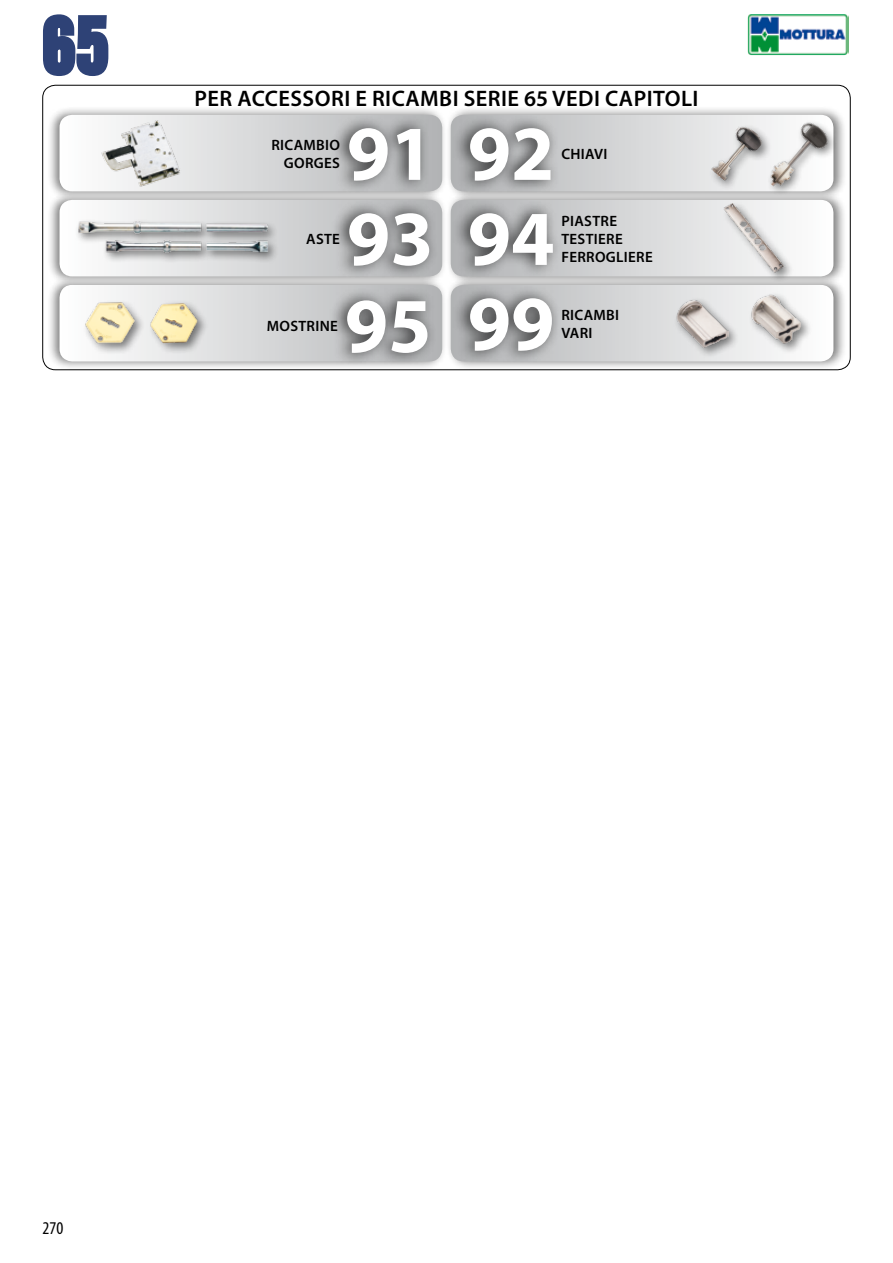
<style>
.page{position:relative;width:893px;height:1263px;background:#fff}
.page>*{position:absolute;margin:0;border:0;box-sizing:border-box;transform-origin:0 0}
.t1{font:700 78.15px/86.1px "Myriad Pro";color:#fff;text-align:justify}
.t2{font:75px "Trade Gothic Bold Cond Twenty";color:#2e4276}
.t3{font:600 22.5px "Myriad Pro";letter-spacing:.02em;color:#000}
.t4{font:condensed 18px "Myriad Pro";color:#000}
.t5{font:600 15px/18px "Myriad Pro";letter-spacing:.02em;color:#000;text-align:right}
</style>
<div class="page">
<img style="left:747px;top:14px;width:101px;height:41px">
<div style="left:446px;top:106px;width:401px;height:94px;background:#000;opacity:.5"></div>
<svg style="left:451px;top:115px;width:306px;height:76px;background:#d7d8d9"></svg>
<div style="left:446px;top:191px;width:401px;height:94px;background:#000;opacity:.5"></div>
<svg style="left:451px;top:200px;width:382px;height:76px"></svg>
<div style="left:46px;top:276px;width:401px;height:94px;background:#000;opacity:.5"></div>
<svg style="left:60px;top:285px;width:382px;height:76px"></svg>
<div style="left:46px;top:106px;width:401px;height:94px;background:#000;opacity:.5"></div>
<svg style="left:60px;top:115px;width:382px;height:76px"></svg>
<div style="left:46px;top:191px;width:401px;height:94px;background:#000;opacity:.5"></div>
<svg style="left:60px;top:200px;width:382px;height:76px"></svg>
<div style="left:331px;top:115px;width:99px;height:80px;background:#000;opacity:.75"></div>
<div style="left:452px;top:115px;width:108px;height:80px;background:#000;opacity:.75"></div>
<div style="left:331px;top:200px;width:108px;height:80px;background:#000;opacity:.75"></div>
<div style="left:329px;top:287px;width:108px;height:80px;background:#000;opacity:.75"></div>
<div style="left:452px;top:200px;width:111px;height:80px;background:#000;opacity:.75"></div>
<div style="left:75px;top:218px;width:204px;height:46px;background:#000;opacity:.5"></div>
<img style="left:77px;top:219px;width:193px;height:38px">
<div style="left:708px;top:123px;width:64px;height:68px;background:#e9eaea"></div>
<img style="left:705px;top:121px;width:52px;height:64px">
<div style="left:767px;top:120px;width:71px;height:76px;background:#000;opacity:.5"></div>
<img style="left:757px;top:115px;width:77px;height:82px">
<div style="left:722px;top:201px;width:72px;height:83px;background:#000;opacity:.5"></div>
<img style="left:723px;top:202px;width:62px;height:72px">
<div style="left:83px;top:299px;width:63px;height:56px;background:#000;opacity:.5"></div>
<img style="left:84px;top:300px;width:53px;height:47px">
<div style="left:148px;top:300px;width:61px;height:55px;background:#000;opacity:.5"></div>
<img style="left:149px;top:287px;width:51px;height:72px">
<div style="left:446px;top:276px;width:401px;height:94px;background:#000;opacity:.5"></div>
<svg style="left:451px;top:285px;width:382px;height:76px"></svg>
<div style="left:452px;top:285px;width:110px;height:80px;background:#000;opacity:.75"></div>
<div style="left:748px;top:292px;width:64px;height:63px;background:#000;opacity:.5"></div>
<img style="left:748px;top:291px;width:56px;height:56px">
<div style="left:673px;top:297px;width:67px;height:62px;background:#000;opacity:.5"></div>
<img style="left:674px;top:296px;width:55px;height:55px">
<svg style="left:43px;top:14px;width:66px;height:62px"></svg>
<img style="left:96px;top:115px;width:95px;height:76px">
<h2 class="t2" style="left:43px;top:0;width:68px">65</h2>
<h3 class="t3" style="left:194px;top:84px;width:506px">PER ACCESSORI E RICAMBI SERIE 65 VEDI CAPITOLI</h3>
<p class="t5" style="left:271px;top:135px;width:70px">RICAMBIO<br>GORGES</p>
<p class="t5" style="left:561px;top:144px;width:48px">CHIAVI</p>
<h1 class="t1" style="left:345px;top:108px;width:211px">91 92<br>93 94<br>95</h1>
<p class="t5" style="left:561px;top:211px;width:93px;text-align:left">PIASTRE<br>TESTIERE<br>FERROGLIERE</p>
<p class="t5" style="left:306px;top:229px;width:35px">ASTE</p>
<h1 class="t1" style="left:468px;top:278px;width:88px">99</h1>
<p class="t5" style="left:561px;top:305px;width:59px">RICAMBI</p>
<p class="t5" style="left:267px;top:316px;width:73px">MOSTRINE</p>
<p class="t5" style="left:561px;top:323px;width:33px">VARI</p>
<p class="t4" style="left:43px;top:1217px;width:22px">270</p>
</div>
